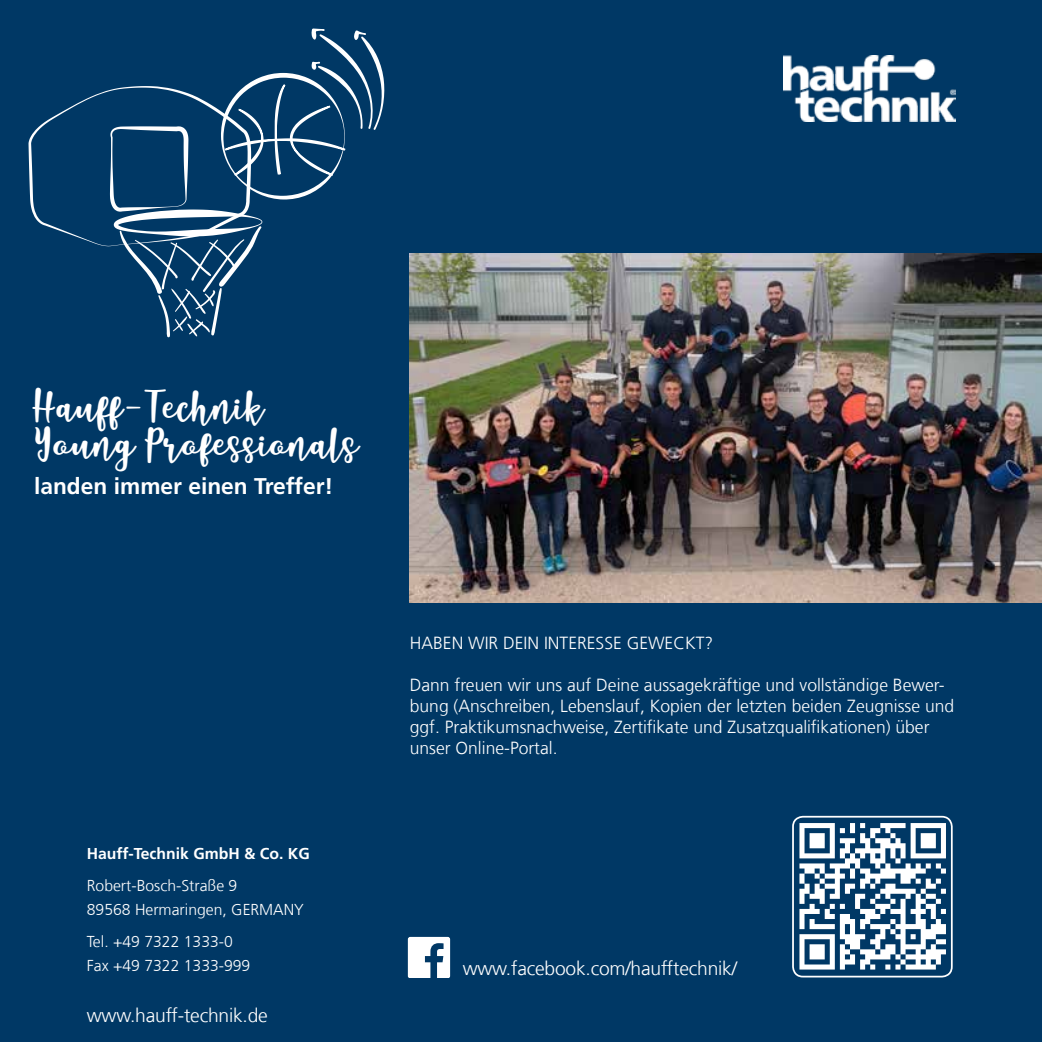
<style>
.page{position:relative;width:1042px;height:1042px;background:#fff}
.page>*{position:absolute;margin:0;border:0;box-sizing:border-box;transform-origin:0 0}
.t1{font:31.5px/37.8px "Naishila Dancing Script";letter-spacing:.01em;color:#fff}
.t2{font:700 22.75px "Frutigerfor Hauff";color:#fff}
.t3{font:300 19.25px "Frutigerfor Hauff";letter-spacing:-.01em;color:#fff}
.t4{font:300 17.5px/21px "Frutigerfor Hauff";color:#fff}
.t5{font:300 15.75px/24.5px "Frutigerfor Hauff";color:#fff}
.t6{font:700 15.75px "Frutigerfor Hauff";color:#fff}
</style>
<div class="page">
<div style="left:0;top:0;width:1042px;height:992px;background:#003865"></div>
<img style="left:784px;top:55px;width:171px;height:67px">
<div style="left:0;top:992px;width:1042px;height:50px;background:#003865"></div>
<img style="left:410px;top:254px;width:632px;height:349px">
<svg style="left:29px;top:29px;width:356px;height:309px;background:#134770"></svg>
<svg style="left:408px;top:937px;width:42px;height:40px"></svg>
<svg style="left:799px;top:823px;width:147px;height:146px"></svg>
<div style="left:792px;top:816px;width:160px;height:161px;border:2px solid #fff;border-radius:10px"></div>
<h1 class="t1" style="left:34px;top:392px;width:326px">Hauff-Technik<br>Young Professionals</h1>
<h2 class="t2" style="left:34px;top:472px;width:301px">landen immer einen Treffer!</h2>
<p class="t6" style="left:87px;top:844px;width:224px">Hauff-Technik GmbH &amp; Co. KG</p>
<p class="t5" style="left:87px;top:873px;width:219px">Robert-Bosch-Straße 9<br>89568 Hermaringen, GERMANY</p>
<p class="t5" style="left:87px;top:929px;width:165px">Tel. +49 7322 1333-0<br>Fax +49 7322 1333-999</p>
<p class="t3" style="left:87px;top:1003px;width:183px">www.hauff-technik.de</p>
<p class="t4" style="left:410px;top:632px;width:305px">HABEN WIR DEIN INTERESSE GEWECKT?</p>
<p class="t4" style="left:410px;top:674px;width:546px">Dann freuen wir uns auf Deine aussagekräftige und vollständige Bewer&shy;bung (Anschreiben, Lebenslauf, Kopien der letzten beiden Zeugnisse und ggf. Praktikumsnachweise, Zertifikate und Zusatzqualifikationen) über unser Online-Portal.</p>
<p class="t3" style="left:463px;top:957px;width:276px">www.facebook.com/haufftechnik/</p>
</div>
